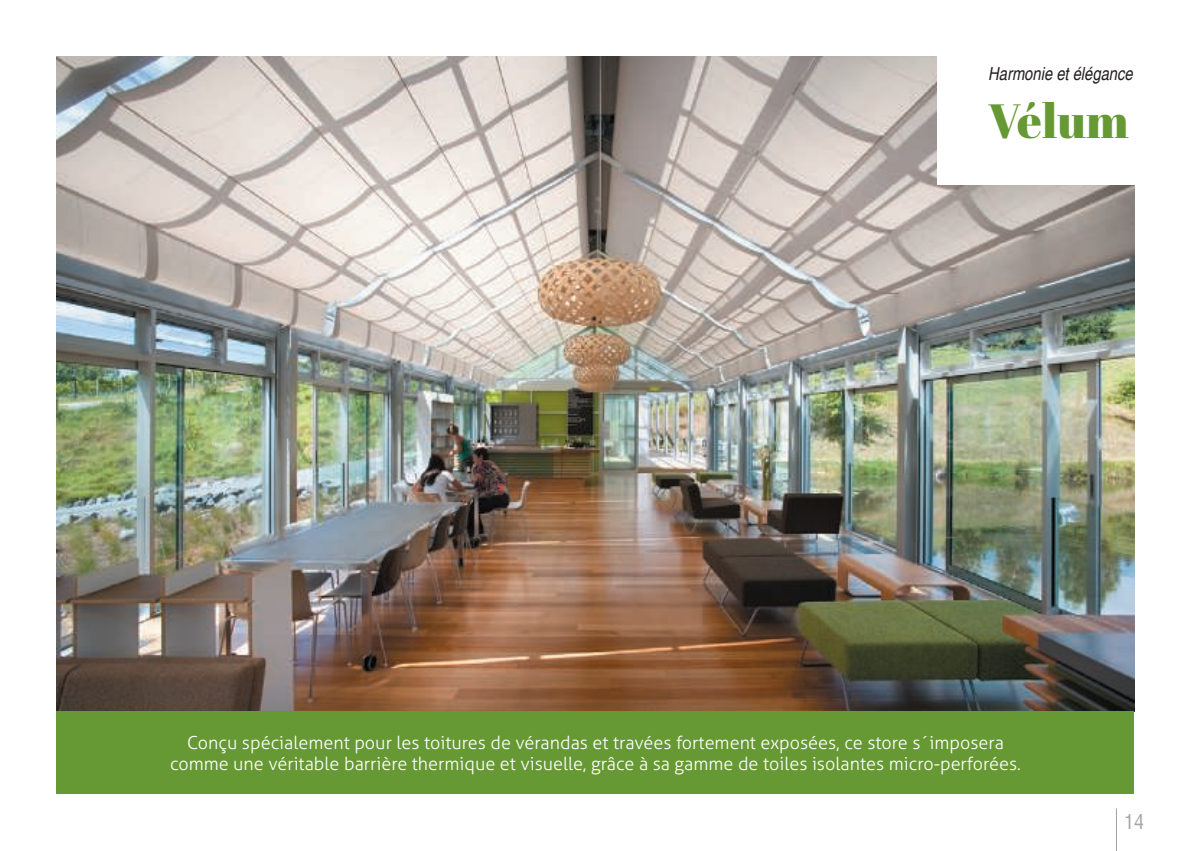
<style>
.page{position:relative;width:1191px;height:851px;background:#fff}
.page>*{position:absolute;margin:0;border:0;box-sizing:border-box;transform-origin:0 0}
.t1{font:48px "Abril Fatface";color:#693}
.t2{font:condensed 20px "Helvetica";color:#a8a9ad}
.t3{font:300 18px/21.6px "Aller";color:#fff;text-align:center}
.t4{font:italic condensed 18px "Helvetica";color:#231f20}
</style>
<div class="page">
<hr style="left:1116px;top:808px;width:1px;height:42px;background:#99a4ab">
<img style="left:57px;top:57px;width:1077px;height:654px">
<div style="left:57px;top:711px;width:1077px;height:83px;background:#693"></div>
<div style="left:937px;top:0;width:254px;height:184px;background:#fff"></div>
<p class="t4" style="left:988px;top:67px;width:146px">Harmonie et élégance</p>
<h1 class="t1" style="left:988px;top:100px;width:142px">Vélum</h1>
<p class="t3" style="left:170px;top:733px;width:852px">Conçu spécialement pour les toitures de vérandas et travées fortement exposées, ce store s´imposera comme une véritable barrière thermique et visuelle, grâce à sa gamme de toiles isolantes micro-perforées.</p>
<p class="t2" style="left:1124px;top:810px;width:21px">14</p>
</div>
